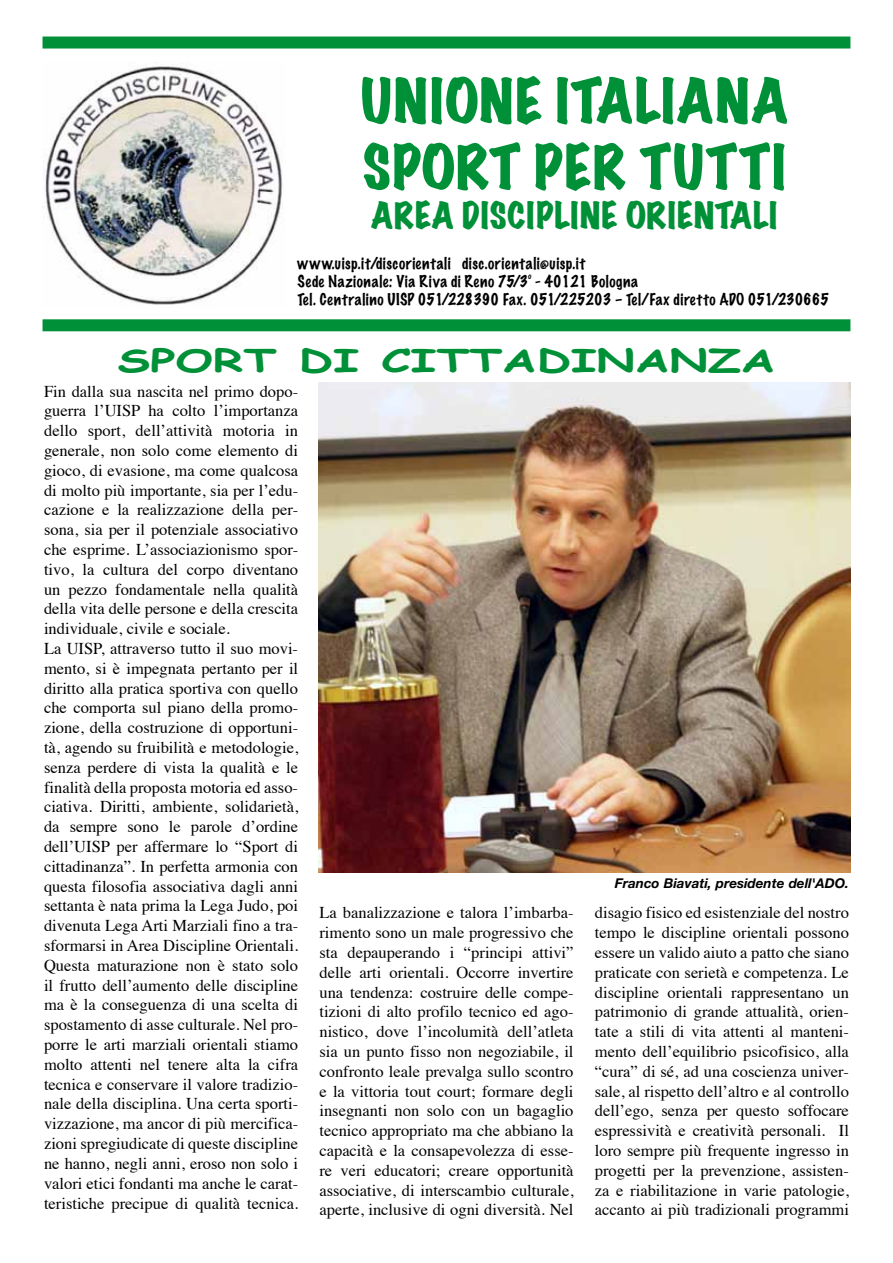
<style>
.page{position:relative;width:893px;height:1263px;background:#fff}
.page>*{position:absolute;margin:0;border:0;box-sizing:border-box;transform-origin:0 0}
.t1{font:expanded 55.2px/66.2px "Marker Felt";letter-spacing:.03em;color:#009037}
.t2{font:expanded 33px "Marker Felt";letter-spacing:.03em;color:#009037}
.t3{font:700 31.5px "Comic Sans MS";color:#009037;scale:1.5 1}
.t4{font:16.5px/19.8px "Times";color:#000;text-align:justify}
.t5{font:100 15px/18px "Marker Felt";letter-spacing:.035em;color:#000}
.t6{font:italic 700 13.5px "Helvetica Neue";color:#000}
</style>
<div class="page">
<div style="left:43px;top:37px;width:807px;height:12px;background:#009037"></div>
<div style="left:43px;top:319px;width:807px;height:12px;background:#009037"></div>
<img style="left:43px;top:62px;width:240px;height:243px">
<svg style="left:355px;top:36px;width:438px;height:347px"></svg>
<img style="left:319px;top:383px;width:531px;height:489px">
<h1 class="t1" style="left:360px;top:65px;width:429px">UNIONE ITALIANA<br>SPORT PER TUTTI</h1>
<h2 class="t2" style="left:371px;top:191px;width:407px">AREA DISCIPLINE ORIENTALI</h2>
<p class="t5" style="left:298px;top:254px;width:533px">www.uisp.it/discorientali disc.orientali@uisp.it<br>Sede Nazionale: Via Riva di Reno 75/3° - 40121 Bologna<br>Tel. Centralino UISP 051/228390 Fax. 051/225203 – Tel/Fax diretto ADO 051/230665</p>
<h3 class="t3" style="left:118px;top:337px;width:440px">SPORT DI CITTADINANZA</h3>
<p class="t4" style="left:44px;top:380px;width:256px;text-align:left">Fin dalla sua nascita nel primo dopo&shy;guerra l’UISP ha colto l’importanza dello sport, dell’attività motoria in generale, non solo come elemento di gioco, di evasione, ma come qualcosa di molto più importante, sia per l’edu&shy;cazione e la realizzazione della per&shy;sona, sia per il potenziale associativo che esprime. L’associazionismo spor&shy;tivo, la cultura del corpo diventano un pezzo fondamentale nella qualità della vita delle persone e della crescita individuale, civile e sociale.<br>La UISP, attraverso tutto il suo movi&shy;mento, si è impegnata pertanto per il diritto alla pratica sportiva con quello che comporta sul piano della promo&shy;zione, della costruzione di opportuni&shy;tà, agendo su fruibilità e metodologie, senza perdere di vista la qualità e le finalità della proposta motoria ed asso&shy;ciativa. Diritti, ambiente, solidarietà, da sempre sono le parole d’ordine dell’UISP per affermare lo “Sport di cittadinanza”. In perfetta armonia con questa filosofia associativa dagli anni settanta è nata prima la Lega Judo, poi divenuta Lega Arti Marziali fino a tra&shy;sformarsi in Area Discipline Orientali.<br>Questa maturazione non è stato solo il frutto dell’aumento delle discipline ma è la conseguenza di una scelta di spostamento di asse culturale. Nel pro&shy;porre le arti marziali orientali stiamo molto attenti nel tenere alta la cifra tecnica e conservare il valore tradizio&shy;nale della disciplina. Una certa sporti&shy;vizzazione, ma ancor di più mercifica&shy;zioni spregiudicate di queste discipline ne hanno, negli anni, eroso non solo i valori etici fondanti ma anche le carat&shy;teristiche precipue di qualità tecnica.</p>
<p class="t6" style="left:615px;top:875px;width:236px">Franco Biavati, presidente dell'ADO.</p>
<p class="t4" style="left:319px;top:901px;width:256px">La banalizzazione e talora l’imbarba&shy;rimento sono un male progressivo che sta depauperando i “principi attivi” delle arti orientali. Occorre invertire una tendenza: costruire delle compe&shy;tizioni di alto profilo tecnico ed ago&shy;nistico, dove l’incolumità dell’atleta sia un punto fisso non negoziabile, il confronto leale prevalga sullo scontro e la vittoria tout court; formare degli insegnanti non solo con un bagaglio tecnico appropriato ma che abbiano la capacità e la consapevolezza di esse&shy;re veri educatori; creare opportunità associative, di interscambio culturale, aperte, inclusive di ogni diversità. Nel</p>
<p class="t4" style="left:595px;top:901px;width:256px">disagio fisico ed esistenziale del nostro tempo le discipline orientali possono essere un valido aiuto a patto che siano praticate con serietà e competenza. Le discipline orientali rappresentano un patrimonio di grande attualità, orien&shy;tate a stili di vita attenti al manteni&shy;mento dell’equilibrio psicofisico, alla “cura” di sé, ad una coscienza univer&shy;sale, al rispetto dell’altro e al controllo dell’ego, senza per questo soffocare espressività e creatività personali. Il loro sempre più frequente ingresso in progetti per la prevenzione, assisten&shy;za e riabilitazione in varie patologie, accanto ai più tradizionali programmi</p>
</div>
